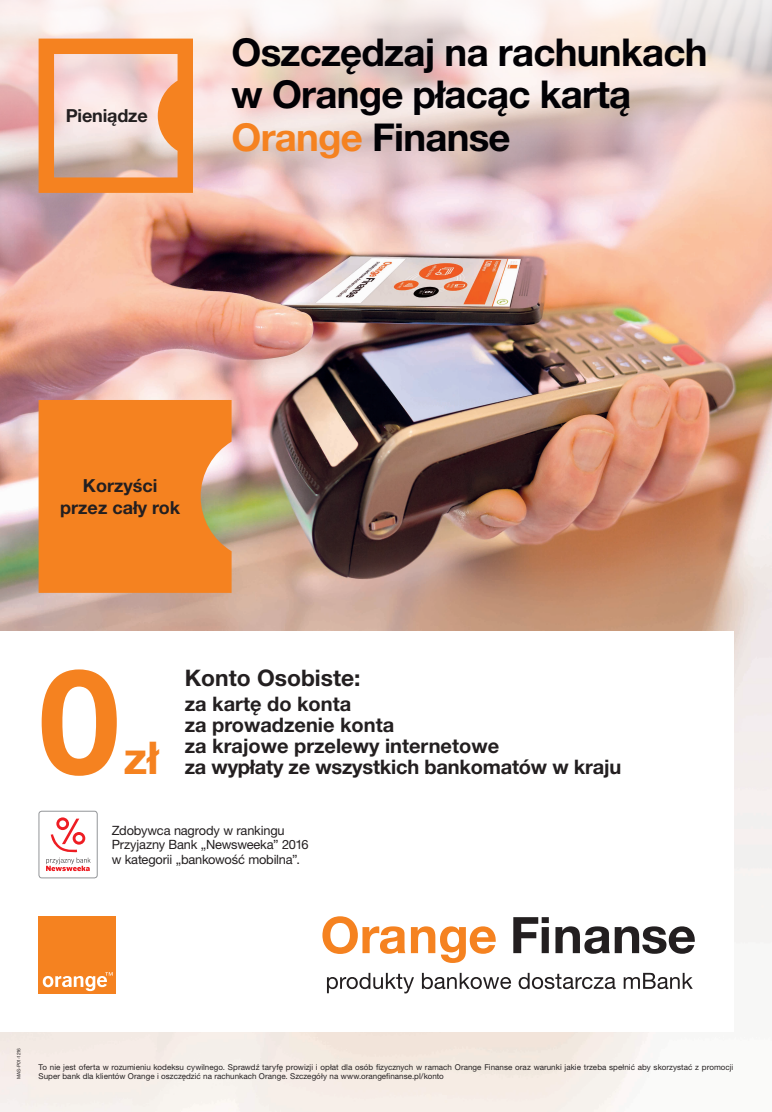
<style>
.page{position:relative;width:772px;height:1112px;background:#fff}
.page>*{position:absolute;margin:0;border:0;box-sizing:border-box;transform-origin:0 0}
.t1{font:700 146px "Helvetica Neue LT Pro";color:#f58220}
.t2{font:700 45.2px "Helvetica Neue LT Pro";color:#f58220}
.t3{font:700 38.4px/42.4px "Helvetica Neue LT Pro";letter-spacing:-.02em;color:#020105}
.t4{font:700 22.8px "Helvetica Neue LT Pro";color:#231f20}
.t5{font:700 20px/20.8px "Helvetica Neue LT Pro";color:#231f20}
.t6{font:700 18px/22px "Helvetica Neue LT Pro";color:#231f20;text-align:center}
.t7{font:12.8px/14.4px "Helvetica Neue LT Pro";letter-spacing:-.015em;color:#231f20}
.t8{font:8px "Helvetica Neue LT Pro";letter-spacing:.005em;color:#231f20}
.t9{font:4.8px "Helvetica Neue LT Pro";letter-spacing:-.045em;color:#231f20}
.s1{color:#f58220}
</style>
<div class="page">
<img style="left:0;top:231px;width:771px;height:880px">
<svg style="left:0;top:0;width:771px;height:231px;background:#ecd2ce"></svg>
<div style="left:0;top:631px;width:732px;height:400px;background:#fff"></div>
<svg style="left:322px;top:916px;width:173px;height:46px"></svg>
<svg style="left:327px;top:972px;width:87px;height:21px"></svg>
<svg style="left:421px;top:972px;width:90px;height:16px"></svg>
<svg style="left:518px;top:972px;width:97px;height:16px"></svg>
<svg style="left:623px;top:972px;width:69px;height:16px"></svg>
<svg style="left:513px;top:917px;width:35px;height:35px"></svg>
<svg style="left:555px;top:926px;width:139px;height:27px"></svg>
<div style="left:39px;top:916px;width:77px;height:77px;background:#f58220"></div>
<svg style="left:43px;top:972px;width:70px;height:18px"></svg>
<div style="left:39px;top:400px;width:192px;height:192px;background:#f58220"></div>
<svg style="left:39px;top:39px;width:154px;height:154px;background:#eeb188"></svg>
<div style="left:39px;top:810px;width:58px;height:68px;border:1px solid #939598;border-radius:3px"></div>
<svg style="left:46px;top:817px;width:44px;height:53px"></svg>
<h3 class="t6" style="left:66px;top:104px;width:83px">Pieniądze</h3>
<h3 class="t3" style="left:231px;top:30px;width:477px">Oszczędzaj na rachunkach w Orange płacąc kartą<br><span class="s1">Orange</span> Finanse</h3>
<h3 class="t6" style="left:60px;top:474px;width:121px">Korzyści przez cały rok</h3>
<h1 class="t1" style="left:39px;top:629px;width:83px">0</h1>
<h2 class="t2" style="left:124px;top:729px;width:37px">zł</h2>
<h3 class="t4" style="left:185px;top:663px;width:177px">Konto Osobiste:</h3>
<h3 class="t5" style="left:185px;top:692px;width:316px">za kartę do konta<br>za prowadzenie konta<br>za krajowe przelewy internetowe</h3>
<h3 class="t5" style="left:185px;top:755px;width:437px">za wypłaty ze wszystkich bankomatów w kraju</h3>
<h3 class="t7" style="left:112px;top:822px;width:198px">Zdobywca nagrody w rankingu<br>Przyjazny Bank „Newsweeka” 2016 w kategorii „bankowość mobilna”.</h3>
<p class="t9" style="left:16px;top:1078px;width:33px;rotate:-90deg">MAS-P01-1216</p>
<p class="t8" style="left:39px;top:1061px;width:695px">To nie jest oferta w rozumieniu kodeksu cywilnego. Sprawdź taryfę prowizji i opłat dla osób fizycznych w ramach Orange Finanse oraz warunki jakie trzeba spełnić aby skorzystać z promocji</p>
<p class="t8" style="left:39px;top:1071px;width:406px">Super bank dla klientów Orange i oszczędzić na rachunkach Orange. Szczegóły na www.orangefinanse.pl/konto</p>
</div>
